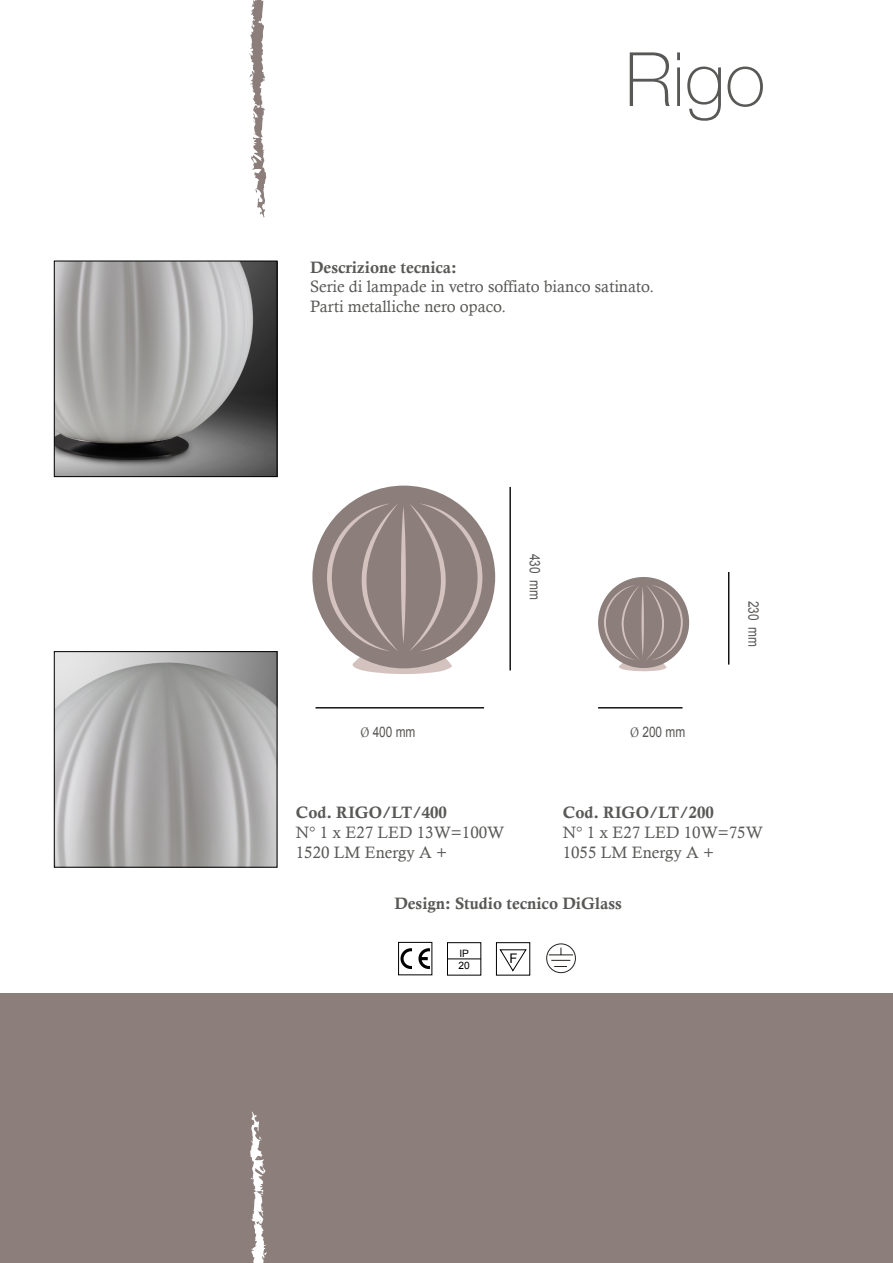
<style>
.page{position:relative;width:893px;height:1263px;background:#fff}
.page>*{position:absolute;margin:0;border:0;box-sizing:border-box;transform-origin:0 0}
.t1{font:100 75px "Helvetica Neue LT Std";color:#585856}
.t2{font:16.5px/19.8px "Calisto";color:#585856}
.t3{font:16.5px "Calis MT Bol";color:#585856}
.t4{font:14.55px "Arial";color:#595755;scale:.82 1}
.t5{font:13.2px "Arial";color:#000}
.t6{font:10.2px/12.1px "Arial";color:#000}
.s1{font-family:"Minion Pro"}
</style>
<div class="page">
<hr style="left:598px;top:707px;width:85px;height:1px;background:#000">
<hr style="left:316px;top:707px;width:168px;height:1px;background:#000">
<hr style="left:728px;top:572px;width:1px;height:93px;background:#000">
<hr style="left:509px;top:487px;width:2px;height:183px;background:#000">
<img style="left:56px;top:263px;width:219px;height:212px">
<div style="left:54px;top:261px;width:223px;height:216px;border:1px solid #000"></div>
<img style="left:56px;top:653px;width:219px;height:212px">
<div style="left:54px;top:651px;width:223px;height:216px;border:1px solid #000"></div>
<div style="left:312px;top:486px;width:183px;height:182px;background:#8b7e7b;border-radius:50%"></div>
<svg style="left:327px;top:503px;width:155px;height:171px"></svg>
<div style="left:598px;top:577px;width:91px;height:91px;background:#8b7e7b;border-radius:50%"></div>
<svg style="left:604px;top:585px;width:79px;height:87px"></svg>
<svg style="left:546px;top:943px;width:30px;height:30px"></svg>
<svg style="left:398px;top:942px;width:132px;height:33px"></svg>
<svg style="left:249px;top:0;width:18px;height:218px"></svg>
<div style="left:0;top:993px;width:893px;height:270px;background:#8b7e7b"></div>
<svg style="left:250px;top:1111px;width:17px;height:152px"></svg>
<h1 class="t1" style="left:625px;top:36px;width:142px">Rigo</h1>
<p class="t3" style="left:310px;top:257px;width:148px">Descrizione tecnica:</p>
<p class="t2" style="left:310px;top:277px;width:345px">Serie di lampade in vetro soffiato bianco satinato.<br>Parti metalliche nero opaco.</p>
<p class="t4" style="left:545px;top:553px;width:58px;rotate:90deg">430 mm</p>
<p class="t4" style="left:360px;top:722px;width:69px"><span class="s1">Ø</span> 400 mm</p>
<p class="t4" style="left:630px;top:722px;width:69px"><span class="s1">Ø</span> 200 mm</p>
<p class="t4" style="left:763px;top:601px;width:58px;rotate:90deg">230 mm</p>
<p class="t3" style="left:296px;top:803px;width:153px">Cod. RIGO/LT/400</p>
<p class="t2" style="left:296px;top:822px;width:210px">N° 1 x E27 LED 13W=100W<br>1520 LM Energy A +</p>
<p class="t3" style="left:563px;top:803px;width:153px">Cod. RIGO/LT/200</p>
<p class="t2" style="left:563px;top:822px;width:202px">N° 1 x E27 LED 10W=75W<br>1055 LM Energy A +</p>
<p class="t3" style="left:394px;top:894px;width:229px">Design: Studio tecnico DiGlass</p>
<p class="t6" style="left:458px;top:947px;width:13px">IP<br>20</p>
<p class="t5" style="left:510px;top:949px;width:10px">F</p>
</div>
